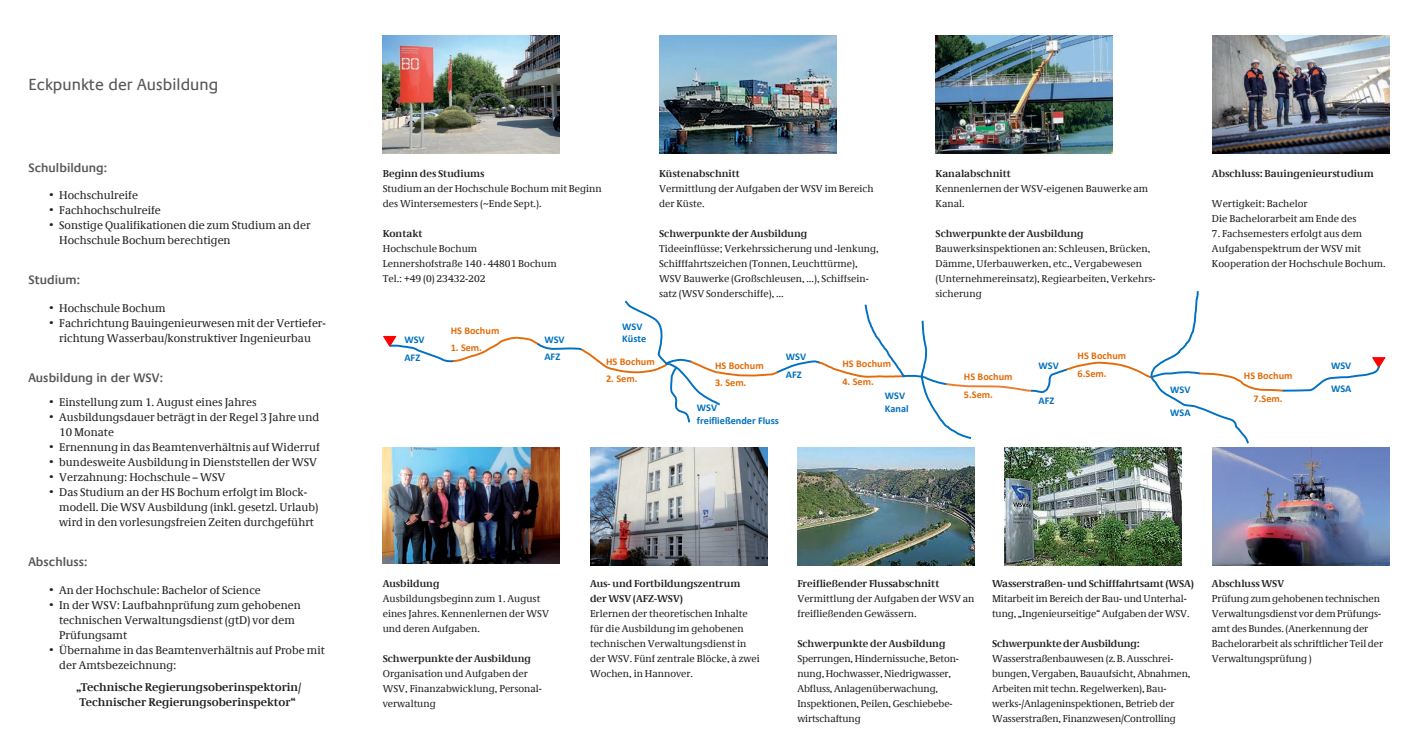
<style>
.page{position:relative;width:1414px;height:745px;background:#fff}
.page>*{position:absolute;margin:0;border:0;box-sizing:border-box;transform-origin:0 0}
.t1{font:16.25px "Praxis Com";letter-spacing:.005em;color:#57585a}
.t2{font:600 12.5px "Praxis Com";letter-spacing:.005em;color:#57585a}
.t3{font:11.25px/15px "Demos Com";letter-spacing:.005em;color:#231f20}
.t4{font:700 11.25px/15px "Demos Com";letter-spacing:.005em;color:#231f20}
.t5{font:700 10.25px/17.6px "Calibri";color:#e36c0a}
.t6{font:700 10.25px/12.5px "Calibri";color:#0070c0}
.t7{font:700 10.25px "Calibri";color:#0070c0}
.t8{font:10px/15px "Demos Com";letter-spacing:.005em;color:#231f20}
.t9{font:700 10px/15px "Demos Com";letter-spacing:.005em;color:#231f20}
</style>
<div class="page">
<svg style="left:383px;top:291px;width:1003px;height:153px"></svg>
<div style="left:1216px;top:282px;width:157px;height:54px;background:#fff"></div>
<div style="left:949px;top:282px;width:157px;height:26px;background:#fff"></div>
<img style="left:383px;top:35px;width:177px;height:118px">
<img style="left:383px;top:447px;width:177px;height:116px">
<img style="left:590px;top:447px;width:177px;height:117px">
<img style="left:797px;top:447px;width:177px;height:117px">
<img style="left:1005px;top:447px;width:177px;height:117px">
<img style="left:1212px;top:447px;width:177px;height:117px">
<img style="left:659px;top:35px;width:177px;height:118px">
<img style="left:935px;top:35px;width:178px;height:118px">
<img style="left:1212px;top:35px;width:177px;height:118px">
<h1 class="t1" style="left:28px;top:75px;width:192px">Eckpunkte der Ausbildung</h1>
<p class="t2" style="left:28px;top:160px;width:80px">Schulbildung:</p>
<p class="t3" style="left:50px;top:188px;width:90px">• Hochschulreife</p>
<p class="t3" style="left:50px;top:203px;width:113px">• Fachhochschulreife</p>
<p class="t3" style="left:59px;top:218px;width:253px;text-indent:-10px">• Sonstige Qualifikationen die zum Studium an der<br>Hochschule Bochum berechtigen</p>
<p class="t2" style="left:28px;top:272px;width:53px">Studium:</p>
<p class="t3" style="left:50px;top:301px;width:117px">• Hochschule Bochum</p>
<p class="t3" style="left:50px;top:316px;width:278px;text-align:center">• Fachrichtung Bauingenieurwesen mit der Vertiefer&shy;richtung Wasserbau/konstruktiver Ingenieurbau</p>
<p class="t2" style="left:28px;top:370px;width:136px">Ausbildung in der WSV:</p>
<p class="t3" style="left:50px;top:394px;width:208px">• Einstellung zum 1. August eines Jahres</p>
<p class="t3" style="left:59px;top:409px;width:261px;text-indent:-10px">• Ausbildungsdauer beträgt in der Regel 3 Jahre und<br>10 Monate</p>
<p class="t3" style="left:50px;top:439px;width:272px">• Ernennung in das Beamtenverhältnis auf Widerruf</p>
<p class="t3" style="left:50px;top:454px;width:269px">• bundesweite Ausbildung in Dienststellen der WSV</p>
<p class="t3" style="left:50px;top:469px;width:177px">• Verzahnung: Hochschule – WSV</p>
<p class="t3" style="left:59px;top:484px;width:261px;text-indent:-10px">• Das Studium an der HS Bochum erfolgt im Block&shy;modell. Die WSV Ausbildung (inkl. gesetzl. Urlaub) wird in den vorlesungsfreien Zeiten durchgeführt</p>
<p class="t2" style="left:28px;top:554px;width:61px">Abschluss:</p>
<p class="t3" style="left:50px;top:582px;width:213px">• An der Hochschule: Bachelor of Science</p>
<p class="t3" style="left:59px;top:597px;width:243px;text-indent:-10px">• In der WSV: Laufbahnprüfung zum gehobenen technischen Verwaltungsdienst (gtD) vor dem<br>Prüfungsamt</p>
<p class="t3" style="left:59px;top:642px;width:267px;text-indent:-10px">• Übernahme in das Beamtenverhältnis auf Probe mit der Amtsbezeichnung:</p>
<p class="t4" style="left:76px;top:679px;width:227px">„Technische Regierungsoberinspektorin/<br>Technischer Regierungsoberinspektor“</p>
<p class="t9" style="left:383px;top:166px;width:103px">Beginn des Studiums</p>
<p class="t8" style="left:383px;top:181px;width:220px">Studium an der Hochschule Bochum mit Beginn des Wintersemesters (~Ende Sept.).</p>
<p class="t9" style="left:383px;top:226px;width:41px">Kontakt</p>
<p class="t8" style="left:383px;top:241px;width:175px">Hochschule Bochum<br>Lennershofstraße 140 · 44801 Bochum<br>Tel.: +49 (0) 23432-202</p>
<p class="t9" style="left:659px;top:166px;width:82px">Küstenabschnitt</p>
<p class="t8" style="left:659px;top:181px;width:216px">Vermittlung der Aufgaben der WSV im Bereich der Küste.</p>
<p class="t9" style="left:659px;top:226px;width:150px">Schwerpunkte der Ausbildung</p>
<p class="t8" style="left:659px;top:241px;width:221px">Tideeinflüsse; Verkehrssicherung und -lenkung, Schifffahrtszeichen (Tonnen, Leuchttürme), WSV Bauwerke (Großschleusen, …), Schiffsein&shy;satz (WSV Sonderschiffe), …</p>
<p class="t9" style="left:935px;top:166px;width:77px">Kanalabschnitt</p>
<p class="t8" style="left:935px;top:181px;width:214px">Kennenlernen der WSV-eigenen Bauwerke am<br>Kanal.</p>
<p class="t9" style="left:935px;top:226px;width:150px">Schwerpunkte der Ausbildung</p>
<p class="t8" style="left:935px;top:241px;width:222px">Bauwerksinspektionen an: Schleusen, Brücken, Dämme, Uferbauwerken, etc., Vergabewesen (Unternehmereinsatz), Regiearbeiten, Verkehrs&shy;sicherung</p>
<p class="t6" style="left:404px;top:333px;width:22px">WSV</p>
<p class="t7" style="left:404px;top:350px;width:17px">AFZ</p>
<p class="t5" style="left:451px;top:321px;width:50px">HS Bochum</p>
<p class="t5" style="left:451px;top:339px;width:33px">1. Sem.</p>
<p class="t6" style="left:544px;top:333px;width:22px">WSV</p>
<p class="t7" style="left:544px;top:350px;width:17px">AFZ</p>
<p class="t6" style="left:622px;top:320px;width:26px">WSV<br>Küste</p>
<p class="t5" style="left:606px;top:352px;width:50px">HS Bochum</p>
<p class="t5" style="left:606px;top:370px;width:33px">2. Sem.</p>
<p class="t5" style="left:715px;top:356px;width:50px">HS Bochum</p>
<p class="t5" style="left:715px;top:374px;width:33px">3. Sem.</p>
<p class="t6" style="left:786px;top:350px;width:22px">WSV</p>
<p class="t7" style="left:786px;top:368px;width:17px">AFZ</p>
<p class="t6" style="left:697px;top:401px;width:84px">WSV<br>freifließender Fluss</p>
<p class="t5" style="left:842px;top:355px;width:50px">HS Bochum</p>
<p class="t5" style="left:842px;top:372px;width:33px">4. Sem.</p>
<p class="t5" style="left:964px;top:368px;width:50px">HS Bochum</p>
<p class="t6" style="left:885px;top:389px;width:22px">WSV</p>
<p class="t5" style="left:964px;top:385px;width:31px">5.Sem.</p>
<p class="t6" style="left:885px;top:401px;width:25px">Kanal</p>
<p class="t6" style="left:1038px;top:359px;width:22px">WSV</p>
<p class="t7" style="left:1038px;top:394px;width:17px">AFZ</p>
<p class="t5" style="left:1077px;top:347px;width:50px">HS Bochum<br>6.Sem.</p>
<p class="t9" style="left:1212px;top:166px;width:163px">Abschluss: Bauingenieurstudium</p>
<p class="t8" style="left:1212px;top:196px;width:146px">Wertigkeit: Bachelor<br>Die Bachelorarbeit am Ende des</p>
<p class="t8" style="left:1212px;top:226px;width:175px">7. Fachsemesters erfolgt aus dem<br>Aufgabenspektrum der WSV mit<br>Kooperation der Hochschule Bochum.</p>
<p class="t6" style="left:1331px;top:359px;width:22px">WSV</p>
<p class="t5" style="left:1244px;top:366px;width:50px">HS Bochum</p>
<p class="t5" style="left:1253px;top:389px;width:31px">7.Sem.</p>
<p class="t6" style="left:1170px;top:383px;width:22px">WSV</p>
<p class="t6" style="left:1331px;top:382px;width:22px">WSA</p>
<p class="t6" style="left:1170px;top:406px;width:22px">WSA</p>
<p class="t9" style="left:383px;top:575px;width:58px">Ausbildung</p>
<p class="t8" style="left:383px;top:590px;width:168px">Ausbildungsbeginn zum 1. August eines Jahres. Kennenlernen der WSV und deren Aufgaben.</p>
<p class="t9" style="left:383px;top:650px;width:150px">Schwerpunkte der Ausbildung</p>
<p class="t8" style="left:383px;top:665px;width:160px">Organisation und Aufgaben der<br>WSV, Finanzabwicklung, Personal&shy;verwaltung</p>
<p class="t9" style="left:590px;top:575px;width:152px">Aus- und Fortbildungszentrum der WSV (AFZ-WSV)</p>
<p class="t8" style="left:590px;top:605px;width:171px">Erlernen der theoretischen Inhalte für die Ausbildung im gehobenen technischen Verwaltungsdienst in der WSV. Fünf zentrale Blöcke, à zwei<br>Wochen, in Hannover.</p>
<p class="t9" style="left:797px;top:575px;width:144px">Freifließender Flussabschnitt</p>
<p class="t8" style="left:797px;top:590px;width:179px">Vermittlung der Aufgaben der WSV an freifließenden Gewässern.</p>
<p class="t9" style="left:797px;top:635px;width:150px">Schwerpunkte der Ausbildung</p>
<p class="t8" style="left:797px;top:650px;width:163px">Sperrungen, Hindernissuche, Beton&shy;nung, Hochwasser, Niedrigwasser,<br>Abfluss, Anlagenüberwachung,<br>Inspektionen, Peilen, Geschiebebe&shy;wirtschaftung</p>
<p class="t9" style="left:992px;top:575px;width:203px">Wasserstraßen- und Schifffahrtsamt (WSA)</p>
<p class="t8" style="left:992px;top:590px;width:199px">Mitarbeit im Bereich der Bau- und Unterhal&shy;tung, „Ingenieurseitige“ Aufgaben der WSV.</p>
<p class="t9" style="left:992px;top:635px;width:149px">Schwerpunkte der Ausbildung:</p>
<p class="t8" style="left:992px;top:650px;width:200px">Wasserstraßenbauwesen (z.B. Ausschrei&shy;bungen, Vergaben, Bauaufsicht, Abnahmen, Arbeiten mit techn. Regelwerken), Bau&shy;werks-/Anlageninspektionen, Betrieb der Wasserstraßen, Finanzwesen/Controlling</p>
<p class="t9" style="left:1212px;top:575px;width:74px">Abschluss WSV</p>
<p class="t8" style="left:1212px;top:590px;width:173px">Prüfung zum gehobenen technischen Verwaltungsdienst vor dem Prüfungs&shy;amt des Bundes. (Anerkennung der Bachelorarbeit als schriftlicher Teil der Verwaltungsprüfung )</p>
</div>
